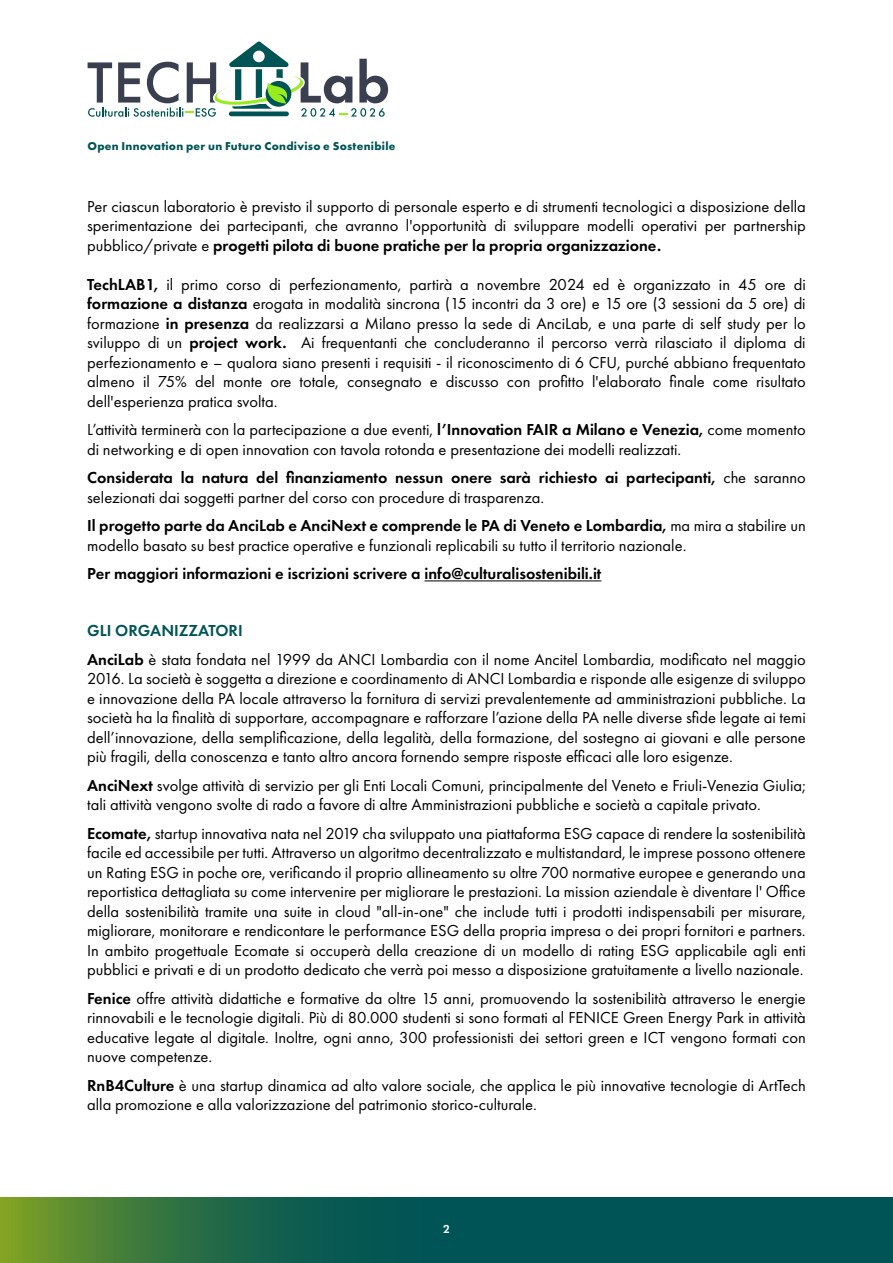
<style>
.page{position:relative;width:893px;height:1263px;background:#fff}
.page>*{position:absolute;margin:0;border:0;box-sizing:border-box;transform-origin:0 0}
.t1{font:16.5px/19.5px "Futura PT";color:#000;text-align:justify}
.t2{font:600 16.5px/19.5px "Futura PT";color:#000}
.t3{font:600 12px "Futura PT";color:#fff}
.t4{font:700 11.85px "Futura PT";letter-spacing:.02em;color:#005455}
.s1{font-weight:600}
.s2{font-weight:400}
.s3{font-weight:600;color:#005455}
</style>
<div class="page">
<svg style="left:0;top:1198px;width:893px;height:65px;background:#16614c"></svg>
<svg style="left:88px;top:41px;width:300px;height:76px"></svg>
<hr style="left:424px;top:580px;width:177px;height:1px;background:#000">
<p class="t4" style="left:87px;top:138px;width:310px">Open Innovation per un Futuro Condiviso e Sostenibile</p>
<p class="t1" style="left:87px;top:196px;width:720px">Per ciascun laboratorio è previsto il supporto di personale esperto e di strumenti tecnologici a disposizione della sperimentazione dei partecipanti, che avranno l'opportunità di sviluppare modelli operativi per partnership pubblico/private e <span class="s1">progetti pilota di buone pratiche per la propria organizzazione.</span></p>
<p class="t1" style="left:87px;top:274px;width:720px"><span class="s1">TechLAB1,</span> il primo corso di perfezionamento, partirà a novembre 2024 ed è organizzato in 45 ore di <span class="s1">formazione a distanza</span> erogata in modalità sincrona (15 incontri da 3 ore) e 15 ore (3 sessioni da 5 ore) di formazione <span class="s1">in presenza</span> da realizzarsi a Milano presso la sede di AnciLab, e una parte di self study per lo sviluppo di un <span class="s1">project work.</span> Ai frequentanti che concluderanno il percorso verrà rilasciato il diploma di perfezionamento e – qualora siano presenti i requisiti - il riconoscimento di 6 CFU, purché abbiano frequentato almeno il 75% del monte ore totale, consegnato e discusso con profitto l'elaborato finale come risultato dell'esperienza pratica svolta.</p>
<p class="t1" style="left:87px;top:420px;width:720px">L’attività terminerà con la partecipazione a due eventi, <span class="s1">l’Innovation FAIR a Milano e Venezia,</span> come momento di networking e di open innovation con tavola rotonda e presentazione dei modelli realizzati.</p>
<p class="t2" style="left:87px;top:468px;width:720px">Considerata la natura del finanziamento nessun onere sarà richiesto ai partecipanti, <span class="s2">che saranno selezionati dai soggetti partner del corso con procedure di trasparenza.</span></p>
<p class="t1" style="left:87px;top:516px;width:720px"><span class="s1">Il progetto parte da AnciLab e AnciNext e comprende le PA di Veneto e Lombardia,</span> ma mira a stabilire un modello basato su best practice operative e funzionali replicabili su tutto il territorio nazionale.</p>
<p class="t2" style="left:87px;top:564px;width:516px">Per maggiori informazioni e iscrizioni scrivere a info@culturalisostenibili.it</p>
<p class="t1" style="left:87px;top:616px;width:720px;line-height:28.5px"><span class="s3">GLI ORGANIZZATORI<br></span><span class="s1">AnciLab</span> è stata fondata nel 1999 da ANCI Lombardia con il nome Ancitel Lombardia, modificato nel maggio</p>
<p class="t1" style="left:87px;top:669px;width:720px">2016. La società è soggetta a direzione e coordinamento di ANCI Lombardia e risponde alle esigenze di sviluppo e innovazione della PA locale attraverso la fornitura di servizi prevalentemente ad amministrazioni pubbliche. La società ha la finalità di supportare, accompagnare e rafforzare l’azione della PA nelle diverse sfide legate ai temi dell’innovazione, della semplificazione, della legalità, della formazione, del sostegno ai giovani e alle persone più fragili, della conoscenza e tanto altro ancora fornendo sempre risposte efficaci alle loro esigenze.</p>
<p class="t1" style="left:87px;top:775px;width:720px"><span class="s1">AnciNext</span> svolge attività di servizio per gli Enti Locali Comuni, principalmente del Veneto e Friuli-Venezia Giulia; tali attività vengono svolte di rado a favore di altre Amministrazioni pubbliche e società a capitale privato.</p>
<p class="t1" style="left:87px;top:823px;width:720px"><span class="s1">Ecomate,</span> startup innovativa nata nel 2019 cha sviluppato una piattaforma ESG capace di rendere la sostenibilità facile ed accessibile per tutti. Attraverso un algoritmo decentralizzato e multistandard, le imprese possono ottenere un Rating ESG in poche ore, verificando il proprio allineamento su oltre 700 normative europee e generando una reportistica dettagliata su come intervenire per migliorare le prestazioni. La mission aziendale è diventare l' Office della sostenibilità tramite una suite in cloud "all-in-one" che include tutti i prodotti indispensabili per misurare, migliorare, monitorare e rendicontare le performance ESG della propria impresa o dei propri fornitori e partners.<br>In ambito progettuale Ecomate si occuperà della creazione di un modello di rating ESG applicabile agli enti pubblici e privati e di un prodotto dedicato che verrà poi messo a disposizione gratuitamente a livello nazionale.</p>
<p class="t1" style="left:87px;top:988px;width:720px"><span class="s1">Fenice</span> offre attività didattiche e formative da oltre 15 anni, promuovendo la sostenibilità attraverso le energie rinnovabili e le tecnologie digitali. Più di 80.000 studenti si sono formati al FENICE Green Energy Park in attività educative legate al digitale. Inoltre, ogni anno, 300 professionisti dei settori green e ICT vengono formati con nuove competenze.</p>
<p class="t1" style="left:87px;top:1075px;width:720px"><span class="s1">RnB4Culture</span> è una startup dinamica ad alto valore sociale, che applica le più innovative tecnologie di ArtTech alla promozione e alla valorizzazione del patrimonio storico-culturale.</p>
<p class="t3" style="left:443px;top:1221px;width:8px">2</p>
</div>
